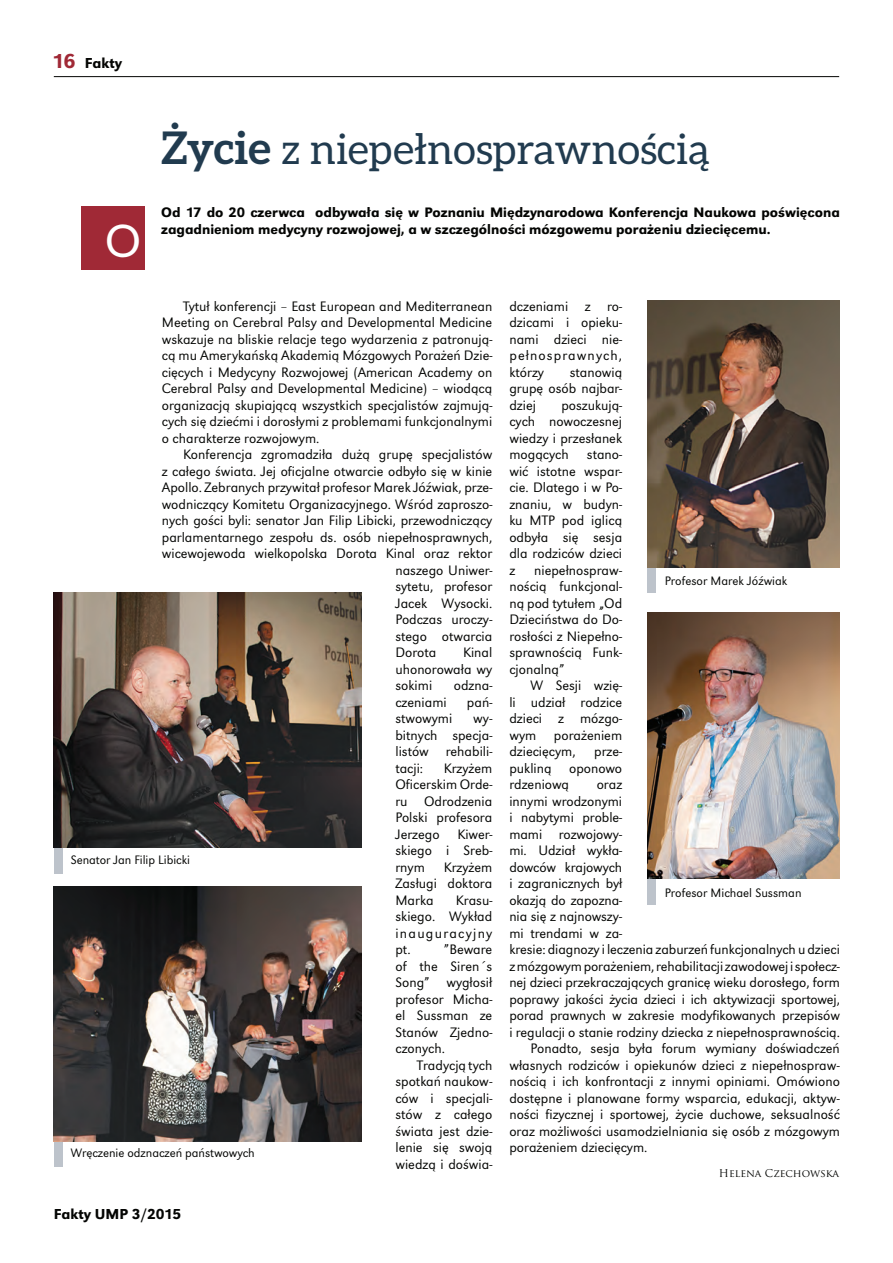
<style>
.page{position:relative;width:893px;height:1263px;background:#fff}
.page>*{position:absolute;margin:0;border:0;box-sizing:border-box;transform-origin:0 0}
.t1{font:45px "Aleo";color:#fff}
.t2{font:42px "Aleo";color:#213b4f}
.t3{font:500 15px "URW Grotesk TEE";color:#040503}
.t4{font:300 14.25px/16.5px "URW Grotesk TEE";color:#040503;text-align:justify}
.t5{font:500 14.25px/17.1px "URW Grotesk TEE";color:#040503}
.t6{font:300 12.75px "URW Grotesk TEE";letter-spacing:-.005em;color:#040503}
.t7{font:10.5px "Trajan Pro";color:#040503}
.s1{font-size:21px;color:#a02936}
.s2{font-weight:700;font-size:45px}
</style>
<div class="page">
<hr style="left:54px;top:76px;width:785px;height:1px;background:#040503">
<div style="left:647px;top:879px;width:9px;height:25px;background:#bdc3cb"></div>
<img style="left:647px;top:612px;width:192px;height:267px">
<div style="left:647px;top:567px;width:9px;height:26px;background:#bdc3cb"></div>
<img style="left:647px;top:301px;width:192px;height:266px">
<div style="left:81px;top:206px;width:63px;height:64px;background:#a02936"></div>
<div style="left:54px;top:848px;width:8px;height:25px;background:#bdc3cb"></div>
<div style="left:54px;top:1141px;width:8px;height:26px;background:#bdc3cb"></div>
<img style="left:54px;top:593px;width:307px;height:255px">
<img style="left:54px;top:886px;width:307px;height:255px">
<p class="t3" style="left:52px;top:57px;width:71px"><span class="s1">16</span> Fakty</p>
<h1 class="t1" style="left:106px;top:224px;width:35px">O</h1>
<h2 class="t2" style="left:161px;top:132px;width:550px"><span class="s2">Życie</span> z niepełnosprawnością</h2>
<p class="t5" style="left:161px;top:205px;width:680px">Od 17 do 20 czerwca odbywała się w Poznaniu Międzynarodowa Konferencja Naukowa poświęcona zagadnieniom medycyny rozwojowej, a w szczególności mózgowemu porażeniu dziecięcemu.</p>
<p class="t4" style="left:162px;top:299px;width:332px;text-indent:21px">Tytuł konferencji – East European and Mediterranean Meeting on Cerebral Palsy and Developmental Medicine wskazuje na bliskie relacje tego wydarzenia z patronują&shy;cą mu Amerykańską Akademią Mózgowych Porażeń Dzie&shy;cięcych i Medycyny Rozwojowej (American Academy on Cerebral Palsy and Developmental Medicine) – wiodącą organizacją skupiającą wszystkich specjalistów zajmują&shy;cych się dziećmi i dorosłymi z problemami funkcjonalnymi o charakterze rozwojowym.</p>
<p class="t4" style="left:183px;top:448px;width:311px">Konferencja zgromadziła dużą grupę specjalistów</p>
<p class="t4" style="left:162px;top:464px;width:332px">z całego świata. Jej oficjalne otwarcie odbyło się w kinie</p>
<p class="t4" style="left:162px;top:481px;width:332px">Apollo. Zebranych przywitał profesor Marek Jóźwiak, prze-</p>
<p class="t4" style="left:162px;top:497px;width:332px">wodniczący Komitetu Organizacyjnego. Wśród zaproszo-</p>
<p class="t4" style="left:162px;top:514px;width:332px">nych gości byli: senator Jan Filip Libicki, przewodniczący</p>
<p class="t4" style="left:162px;top:530px;width:332px">parlamentarnego zespołu ds. osób niepełnosprawnych,</p>
<p class="t4" style="left:162px;top:547px;width:332px">wicewojewoda wielkopolska Dorota Kinal oraz rektor</p>
<p class="t4" style="left:395px;top:563px;width:98px">naszego Uniwer-</p>
<p class="t4" style="left:395px;top:580px;width:98px">sytetu, profesor</p>
<p class="t4" style="left:395px;top:596px;width:98px">Jacek Wysocki.</p>
<p class="t4" style="left:395px;top:613px;width:98px">Podczas uroczy-</p>
<p class="t4" style="left:395px;top:629px;width:98px">stego otwarcia</p>
<p class="t4" style="left:395px;top:646px;width:42px">Dorota</p>
<p class="t4" style="left:395px;top:646px;width:98px;text-indent:68px">Kinal uhonorowała wy sokimi</p>
<p class="t4" style="left:454px;top:679px;width:40px">odzna-</p>
<p class="t6" style="left:71px;top:855px;width:121px">Senator Jan Filip Libicki</p>
<p class="t6" style="left:71px;top:1148px;width:185px">Wręczenie odznaczeń państwowych</p>
<p class="t3" style="left:54px;top:1209px;width:129px">Fakty UMP 3/2015</p>
<p class="t4" style="left:395px;top:695px;width:53px">czeniami</p>
<p class="t4" style="left:467px;top:695px;width:27px">pań-</p>
<p class="t4" style="left:395px;top:712px;width:58px">stwowymi</p>
<p class="t4" style="left:395px;top:712px;width:98px;text-indent:78px">wy&shy;bitnych specja&shy;listów rehabili&shy;tacji:</p>
<p class="t4" style="left:395px;top:761px;width:98px;text-indent:48px">Krzyżem Oficerskim Orde&shy;ru Odrodzenia Polski profesora Jerzego Kiwer&shy;skiego i Sreb&shy;rnym</p>
<p class="t4" style="left:395px;top:860px;width:98px;text-indent:48px">Krzyżem Zasługi doktora Marka</p>
<p class="t4" style="left:395px;top:893px;width:98px;text-indent:60px">Krasu&shy;skiego. Wykład inauguracyjny pt. ”Beware of the Siren´s Song” wygłosił profesor Micha&shy;el Sussman ze Stanów Zjedno&shy;czonych.</p>
<p class="t4" style="left:395px;top:1058px;width:98px;text-indent:21px">Tradycją tych spotkań naukow&shy;ców i specjali&shy;stów z całego świata jest dzie&shy;lenie się swoją wiedzą i doświa-</p>
<p class="t4" style="left:509px;top:299px;width:114px">dczeniami z ro&shy;dzicami i opieku&shy;nami dzieci nie&shy;pełnosprawnych, którzy</p>
<p class="t4" style="left:509px;top:365px;width:114px;text-indent:60px">stanowią grupę osób najbar&shy;dziej</p>
<p class="t4" style="left:509px;top:398px;width:114px;text-indent:52px">poszukują&shy;cych nowoczesnej wiedzy i przesłanek mogących</p>
<p class="t4" style="left:509px;top:448px;width:114px;text-indent:78px">stano&shy;wić istotne wspar&shy;cie. Dlatego i w Po&shy;znaniu, w budyn&shy;ku MTP pod iglicą odbyła się sesja dla rodziców dzieci z</p>
<p class="t4" style="left:509px;top:563px;width:114px;text-indent:25px">niepełnospraw&shy;nością funkcjonal&shy;ną pod tytułem „Od Dzieciństwa do Do&shy;rosłości z Niepełno&shy;sprawnością Funk&shy;cjonalną”</p>
<p class="t4" style="left:509px;top:679px;width:114px;text-indent:21px">W Sesji wzię&shy;li udział rodzice dzieci z mózgo&shy;wym porażeniem dziecięcym,</p>
<p class="t6" style="left:664px;top:577px;width:124px">Profesor Marek Jóźwiak</p>
<p class="t4" style="left:509px;top:745px;width:114px;text-indent:85px">prze&shy;pukliną oponowo rdzeniową</p>
<p class="t4" style="left:596px;top:778px;width:27px">oraz</p>
<p class="t4" style="left:509px;top:794px;width:114px">innymi wrodzonymi</p>
<p class="t4" style="left:509px;top:811px;width:114px">i nabytymi proble-</p>
<p class="t4" style="left:509px;top:827px;width:114px">mami rozwojowy-</p>
<p class="t4" style="left:509px;top:844px;width:114px">mi. Udział wykła-</p>
<p class="t4" style="left:509px;top:860px;width:114px">dowców krajowych</p>
<p class="t4" style="left:509px;top:877px;width:114px">i zagranicznych był</p>
<p class="t4" style="left:509px;top:893px;width:114px">okazją do zapozna-</p>
<p class="t4" style="left:509px;top:910px;width:114px">nia się z najnowszy-</p>
<p class="t4" style="left:509px;top:926px;width:114px">mi trendami w za-</p>
<p class="t4" style="left:509px;top:943px;width:332px">kresie: diagnozy i leczenia zaburzeń funkcjonalnych u dzieci</p>
<p class="t4" style="left:509px;top:959px;width:332px">z mózgowym porażeniem, rehabilitacji zawodowej i społecz-</p>
<p class="t4" style="left:509px;top:976px;width:332px">nej dzieci przekraczających granicę wieku dorosłego, form</p>
<p class="t4" style="left:509px;top:992px;width:332px">poprawy jakości życia dzieci i ich aktywizacji sportowej,</p>
<p class="t4" style="left:509px;top:1009px;width:332px">porad prawnych w zakresie modyfikowanych przepisów</p>
<p class="t4" style="left:509px;top:1025px;width:332px">i regulacji o stanie rodziny dziecka z niepełnosprawnością.</p>
<p class="t4" style="left:530px;top:1042px;width:311px">Ponadto, sesja była forum wymiany doświadczeń</p>
<p class="t4" style="left:509px;top:1058px;width:332px">własnych rodziców i opiekunów dzieci z niepełnospraw-</p>
<p class="t4" style="left:509px;top:1075px;width:332px">nością i ich konfrontacji z innymi opiniami. Omówiono</p>
<p class="t4" style="left:509px;top:1091px;width:332px">dostępne i planowane formy wsparcia, edukacji, aktyw-</p>
<p class="t4" style="left:509px;top:1108px;width:332px">ności fizycznej i sportowej, życie duchowe, seksualność</p>
<p class="t4" style="left:509px;top:1124px;width:332px">oraz możliwości usamodzielniania się osób z mózgowym</p>
<p class="t4" style="left:509px;top:1141px;width:139px">porażeniem dziecięcym.</p>
<p class="t6" style="left:664px;top:888px;width:138px">Profesor Michael Sussman</p>
<p class="t7" style="left:719px;top:1167px;width:122px">Helena Czechowska</p>
</div>
